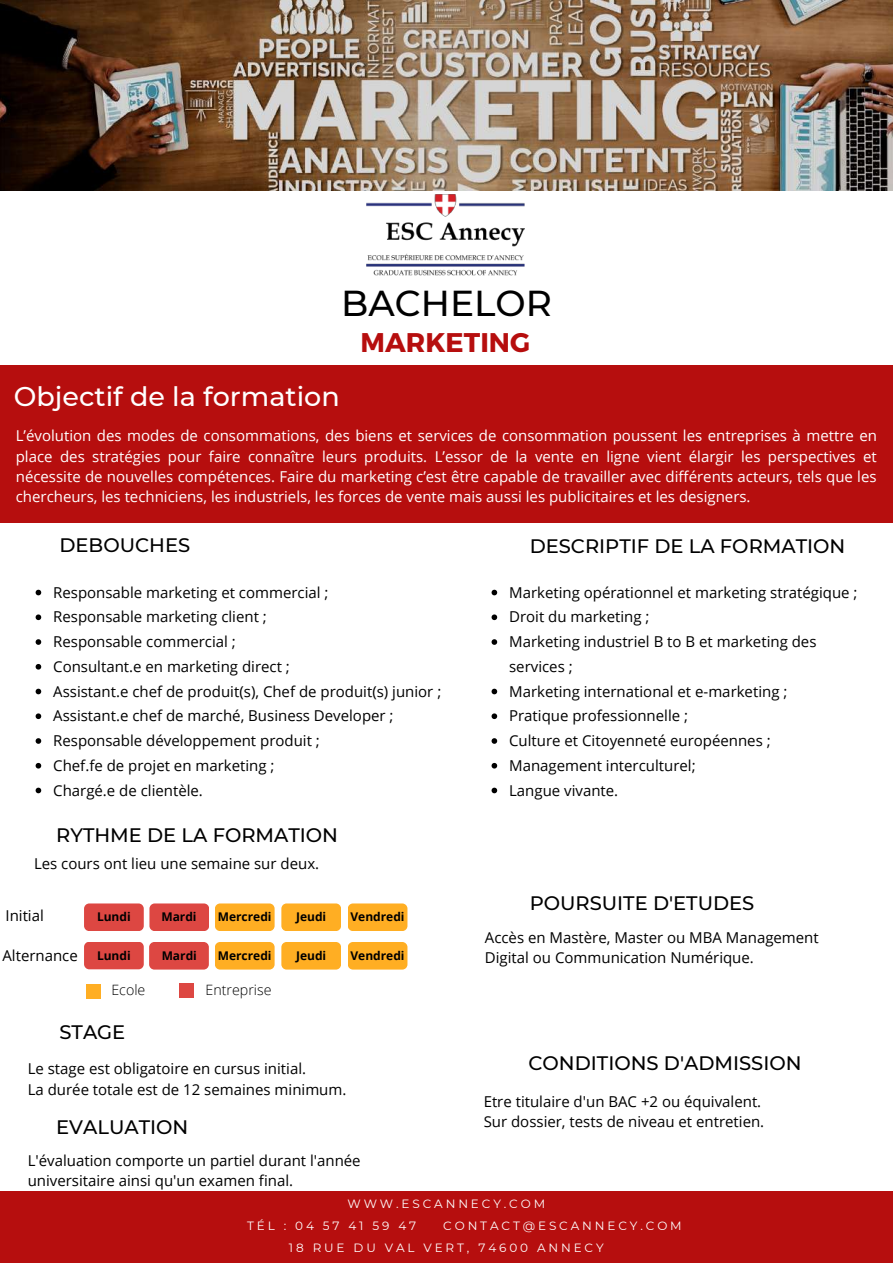
<style>
.page{position:relative;width:893px;height:1264px;background:#fff}
.page>*{position:absolute;margin:0;border:0;box-sizing:border-box;transform-origin:0 0}
.t1{font:500 36px "Montserrat";color:#000}
.t2{font:500 27px "Montserrat";color:#fff}
.t3{font:700 27px "Montserrat";color:#b60e0e}
.t4{font:500 19.5px "Montserrat";color:#000}
.t5{font:15px/24.8px "Open Sans";color:#000}
.t6{font:15px/20.2px "Open Sans";color:#fff;text-align:justify}
.t7{font:300 14.25px "Open Sans";color:#000}
.t8{font:12px/22px "Montserrat";letter-spacing:.24em;color:#fff}
.t9{font:700 12px "Open Sans";color:#000}
</style>
<div class="page">
<div style="left:0;top:1191px;width:892px;height:71px;background:#b60e0e"></div>
<div style="left:0;top:365px;width:892px;height:157px;background:#b60e0e"></div>
<div style="left:84px;top:903px;width:60px;height:28px;background:#dd4742;border-radius:5px"></div>
<div style="left:149px;top:903px;width:60px;height:28px;background:#dd4742;border-radius:5px"></div>
<div style="left:215px;top:903px;width:59px;height:28px;background:#ffae23;border-radius:5px"></div>
<div style="left:281px;top:903px;width:60px;height:28px;background:#ffae23;border-radius:5px"></div>
<div style="left:348px;top:903px;width:59px;height:28px;background:#ffae23;border-radius:5px"></div>
<div style="left:84px;top:941px;width:60px;height:28px;background:#dd4742;border-radius:5px"></div>
<div style="left:149px;top:942px;width:60px;height:27px;background:#dd4742;border-radius:5px"></div>
<div style="left:215px;top:942px;width:59px;height:27px;background:#ffae23;border-radius:5px"></div>
<div style="left:281px;top:942px;width:60px;height:27px;background:#ffae23;border-radius:5px"></div>
<div style="left:348px;top:942px;width:59px;height:27px;background:#ffae23;border-radius:5px"></div>
<div style="left:86px;top:984px;width:15px;height:15px;background:#ffae23"></div>
<div style="left:179px;top:983px;width:15px;height:14px;background:#dd4742"></div>
<svg style="left:36px;top:589px;width:5px;height:6px"></svg>
<svg style="left:36px;top:614px;width:5px;height:6px"></svg>
<svg style="left:36px;top:639px;width:5px;height:6px"></svg>
<svg style="left:36px;top:664px;width:5px;height:5px"></svg>
<svg style="left:36px;top:688px;width:5px;height:6px"></svg>
<svg style="left:36px;top:713px;width:5px;height:6px"></svg>
<svg style="left:36px;top:738px;width:5px;height:5px"></svg>
<svg style="left:36px;top:763px;width:5px;height:5px"></svg>
<svg style="left:36px;top:787px;width:5px;height:6px"></svg>
<svg style="left:491px;top:589px;width:6px;height:6px"></svg>
<svg style="left:491px;top:614px;width:6px;height:6px"></svg>
<svg style="left:491px;top:639px;width:6px;height:6px"></svg>
<svg style="left:491px;top:688px;width:6px;height:6px"></svg>
<svg style="left:491px;top:713px;width:6px;height:6px"></svg>
<svg style="left:491px;top:738px;width:6px;height:5px"></svg>
<svg style="left:491px;top:763px;width:6px;height:5px"></svg>
<svg style="left:491px;top:787px;width:6px;height:6px"></svg>
<img style="left:0;top:0;width:892px;height:190px">
<img style="left:366px;top:182px;width:159px;height:94px">
<h1 class="t1" style="left:341px;top:281px;width:212px">BACHELOR</h1>
<h2 class="t3" style="left:360px;top:325px;width:171px">MARKETING</h2>
<h2 class="t2" style="left:14px;top:380px;width:327px">Objectif de la formation</h2>
<p class="t6" style="left:16px;top:425px;width:862px">L’évolution des modes de consommations, des biens et services de consommation poussent les entreprises à mettre en place des stratégies pour faire connaître leurs produits. L’essor de la vente en ligne vient élargir les perspectives et nécessite de nouvelles compétences. Faire du marketing c’est être capable de travailler avec différents acteurs, tels que les chercheurs, les techniciens, les industriels, les forces de vente mais aussi les publicitaires et les designers.</p>
<h3 class="t4" style="left:59px;top:533px;width:132px">DEBOUCHES</h3>
<h3 class="t4" style="left:529px;top:534px;width:317px">DESCRIPTIF DE LA FORMATION</h3>
<p class="t5" style="left:53px;top:579px;width:389px">Responsable marketing et commercial ;<br>Responsable marketing client ;<br>Responsable commercial ;<br>Consultant.e en marketing direct ;<br>Assistant.e chef de produit(s), Chef de produit(s) junior ; Assistant.e chef de marché, Business Developer ; Responsable développement produit ;<br>Chef.fe de projet en marketing ;<br>Chargé.e de clientèle.</p>
<p class="t5" style="left:509px;top:579px;width:350px">Marketing opérationnel et marketing stratégique ;<br>Droit du marketing ;<br>Marketing industriel B to B et marketing des services ;<br>Marketing international et e-marketing ;<br>Pratique professionnelle ;<br>Culture et Citoyenneté européennes ;<br>Management interculturel;<br>Langue vivante.</p>
<h3 class="t4" style="left:56px;top:822px;width:283px">RYTHME DE LA FORMATION</h3>
<p class="t5" style="left:34px;top:850px;width:286px">Les cours ont lieu une semaine sur deux.</p>
<p class="t5" style="left:5px;top:903px;width:40px">Initial</p>
<p class="t5" style="left:2px;top:943px;width:77px">Alternance</p>
<p class="t9" style="left:97px;top:908px;width:35px">Lundi</p>
<p class="t9" style="left:97px;top:946px;width:35px">Lundi</p>
<p class="t9" style="left:161px;top:908px;width:37px">Mardi</p>
<p class="t9" style="left:162px;top:946px;width:37px">Mardi</p>
<p class="t9" style="left:218px;top:908px;width:55px">Mercredi</p>
<p class="t9" style="left:296px;top:908px;width:32px">Jeudi</p>
<p class="t9" style="left:296px;top:947px;width:32px">Jeudi</p>
<p class="t9" style="left:350px;top:908px;width:56px">Vendredi</p>
<p class="t9" style="left:218px;top:947px;width:55px">Mercredi</p>
<p class="t9" style="left:350px;top:947px;width:56px">Vendredi</p>
<p class="t7" style="left:111px;top:979px;width:35px">Ecole</p>
<p class="t7" style="left:205px;top:979px;width:67px">Entreprise</p>
<h3 class="t4" style="left:59px;top:1019px;width:67px">STAGE</h3>
<p class="t5" style="left:28px;top:1058px;width:320px;line-height:20.4px">Le stage est obligatoire en cursus initial.<br>La durée totale est de 12 semaines minimum.</p>
<h3 class="t4" style="left:56px;top:1115px;width:134px">EVALUATION</h3>
<p class="t5" style="left:28px;top:1149px;width:334px;line-height:20.4px">L'évaluation comporte un partiel durant l'année universitaire ainsi qu'un examen final.</p>
<h3 class="t4" style="left:529px;top:891px;width:226px">POURSUITE D'ETUDES</h3>
<p class="t5" style="left:485px;top:926px;width:335px;line-height:20.4px">Accès en Mastère, Master ou MBA Management<br>Digital ou Communication Numérique.</p>
<h3 class="t4" style="left:528px;top:1050px;width:274px">CONDITIONS D'ADMISSION</h3>
<p class="t5" style="left:483px;top:1090px;width:282px;line-height:20.4px">Etre titulaire d'un BAC +2 ou équivalent.<br>Sur dossier, tests de niveau et entretien.</p>
<p class="t8" style="left:247px;top:1193px;width:299px;text-indent:100px">WWW.ESCANNECY.COM<br>TÉL : 04 57 41 59 47</p>
<p class="t8" style="left:289px;top:1215px;width:394px;text-indent:154px">CONTACT@ESCANNECY.COM<br>18 RUE DU VAL VERT, 74600 ANNECY</p>
</div>
